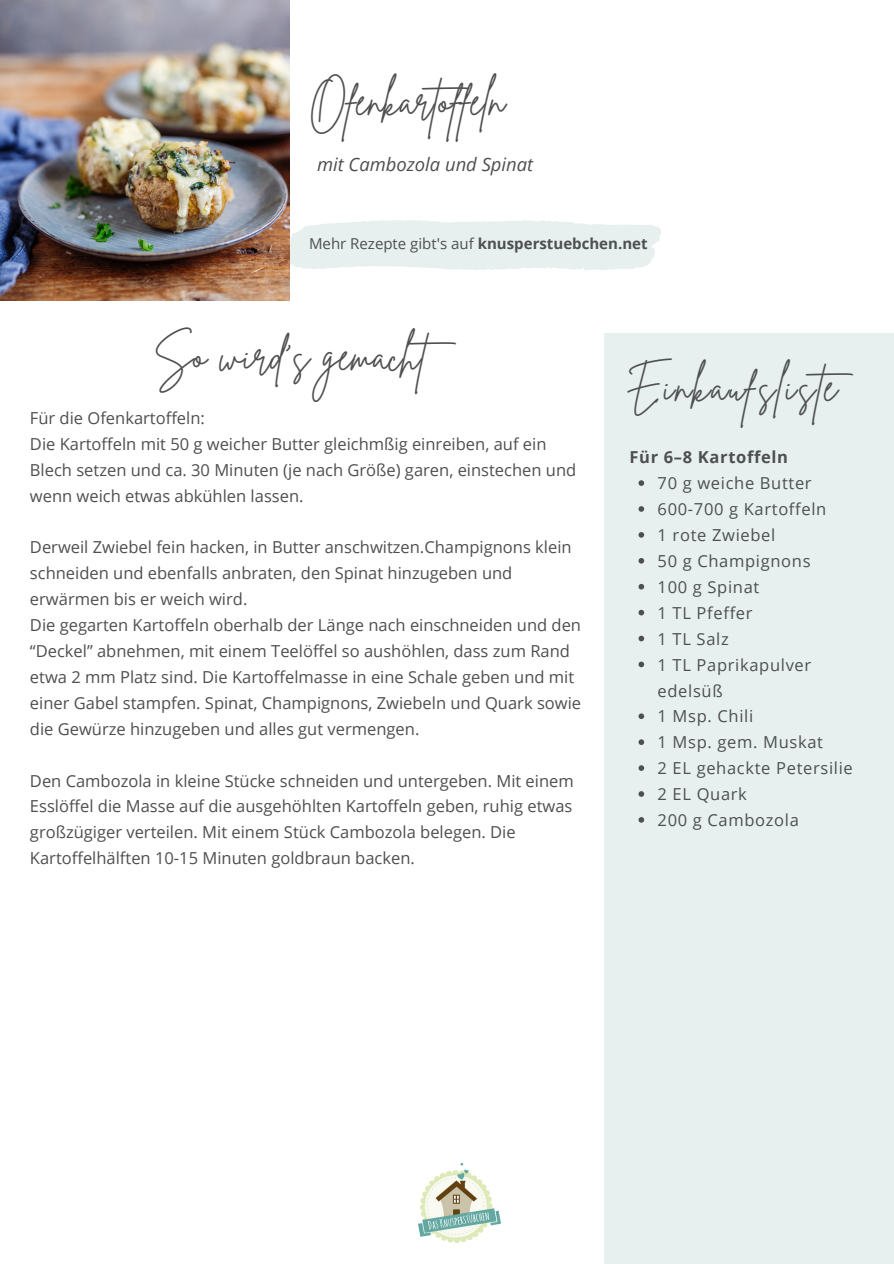
<style>
.page{position:relative;width:894px;height:1264px;background:#fff}
.page>*{position:absolute;margin:0;border:0;box-sizing:border-box;transform-origin:0 0}
.t1{font:42px "Brittany Signature";color:#4e4f50}
.t2{font:42px "Brittany Signature";letter-spacing:.05em;color:#4e4f50}
.t3{font:italic 18.45px "Open Sans";color:#4e4f50}
.t4{font:16.5px/26px "Open Sans";color:#4e4f50}
.t5{font:16.5px/26px "Open Sans";letter-spacing:.04em;color:#4e4f50}
.t6{font:700 16.5px "Open Sans";letter-spacing:.04em;color:#4e4f50}
.t7{font:15px "Open Sans";color:#4e4f50}
.s1{font-weight:700}
</style>
<div class="page">
<svg style="left:289px;top:211px;width:372px;height:71px"></svg>
<img style="left:0;top:0;width:289px;height:301px">
<img style="left:418px;top:1163px;width:82px;height:79px">
<div style="left:603px;top:333px;width:290px;height:930px;background:#e7f0ef"></div>
<svg style="left:638px;top:480px;width:6px;height:6px"></svg>
<svg style="left:638px;top:506px;width:6px;height:6px"></svg>
<svg style="left:638px;top:532px;width:6px;height:5px"></svg>
<svg style="left:638px;top:558px;width:6px;height:5px"></svg>
<svg style="left:638px;top:584px;width:6px;height:5px"></svg>
<svg style="left:638px;top:610px;width:6px;height:5px"></svg>
<svg style="left:638px;top:635px;width:6px;height:6px"></svg>
<svg style="left:638px;top:661px;width:6px;height:6px"></svg>
<svg style="left:638px;top:713px;width:6px;height:6px"></svg>
<svg style="left:638px;top:739px;width:6px;height:6px"></svg>
<svg style="left:638px;top:765px;width:6px;height:6px"></svg>
<svg style="left:638px;top:791px;width:6px;height:5px"></svg>
<svg style="left:638px;top:817px;width:6px;height:5px"></svg>
<p class="t1" style="left:309px;top:73px;width:197px">Ofenkartoffeln</p>
<p class="t3" style="left:317px;top:151px;width:217px">mit Cambozola und Spinat</p>
<p class="t7" style="left:309px;top:233px;width:340px">Mehr Rezepte gibt's auf <span class="s1">knusperstuebchen.net</span></p>
<p class="t1" style="left:154px;top:328px;width:315px">So wird's gemacht</p>
<p class="t4" style="left:30px;top:404px;width:176px">Fü r die Ofenkartoffeln:</p>
<p class="t4" style="left:30px;top:430px;width:547px">Die Kartoffeln mit 50 g weicher Butter gleichmßig einreiben, auf ein<br>Blech setzen und ca. 30 Minuten (je nach Größe) garen, einstechen und wenn weich etwas abkü hlen lassen.</p>
<p class="t4" style="left:30px;top:534px;width:543px">Derweil Zwiebel fein hacken, in Butter anschwitzen.Champignons klein schneiden und ebenfalls anbraten, den Spinat hinzugeben und erwärmen bis er weich wird.</p>
<p class="t4" style="left:30px;top:611px;width:552px">Die gegarten Kartoffeln oberhalb der Länge nach einschneiden und den “Deckel” abnehmen, mit einem Teelöffel so aushöhlen, dass zum Rand etwa 2 mm Platz sind. Die Kartoffelmasse in eine Schale geben und mit einer Gabel stampfen. Spinat, Champignons, Zwiebeln und Quark sowie die Gewü rze hinzugeben und alles gut vermengen.</p>
<p class="t4" style="left:30px;top:767px;width:545px">Den Cambozola in kleine Stücke schneiden und untergeben. Mit einem Esslöffel die Masse auf die ausgehöhlten Kartoffeln geben, ruhig etwas großzügiger verteilen. Mit einem Stück Cambozola belegen. Die Kartoffelhälften 10-15 Minuten goldbraun backen.</p>
<p class="t2" style="left:626px;top:359px;width:240px">Einkaufsliste</p>
<p class="t6" style="left:629px;top:446px;width:160px">Für 6–8 Kartoffeln</p>
<p class="t5" style="left:657px;top:470px;width:155px">70 g weiche Butter</p>
<p class="t5" style="left:657px;top:496px;width:170px">600-700 g Kartoffeln</p>
<p class="t5" style="left:657px;top:521px;width:119px">1 rote Zwiebel</p>
<p class="t5" style="left:657px;top:547px;width:154px">50 g Champignons</p>
<p class="t5" style="left:657px;top:573px;width:103px">100 g Spinat</p>
<p class="t5" style="left:657px;top:599px;width:96px">1 TL Pfeffer</p>
<p class="t4" style="left:657px;top:625px;width:73px">1 TL Salz</p>
<p class="t5" style="left:657px;top:651px;width:155px">1 TL Paprikapulver edelsü ß</p>
<p class="t5" style="left:657px;top:703px;width:97px">1 Msp. Chili</p>
<p class="t5" style="left:657px;top:729px;width:167px">1 Msp. gem. Muskat</p>
<p class="t5" style="left:657px;top:755px;width:197px">2 EL gehackte Petersilie</p>
<p class="t4" style="left:657px;top:780px;width:91px">2 EL Quark</p>
<p class="t5" style="left:657px;top:806px;width:143px">200 g Cambozola</p>
</div>
